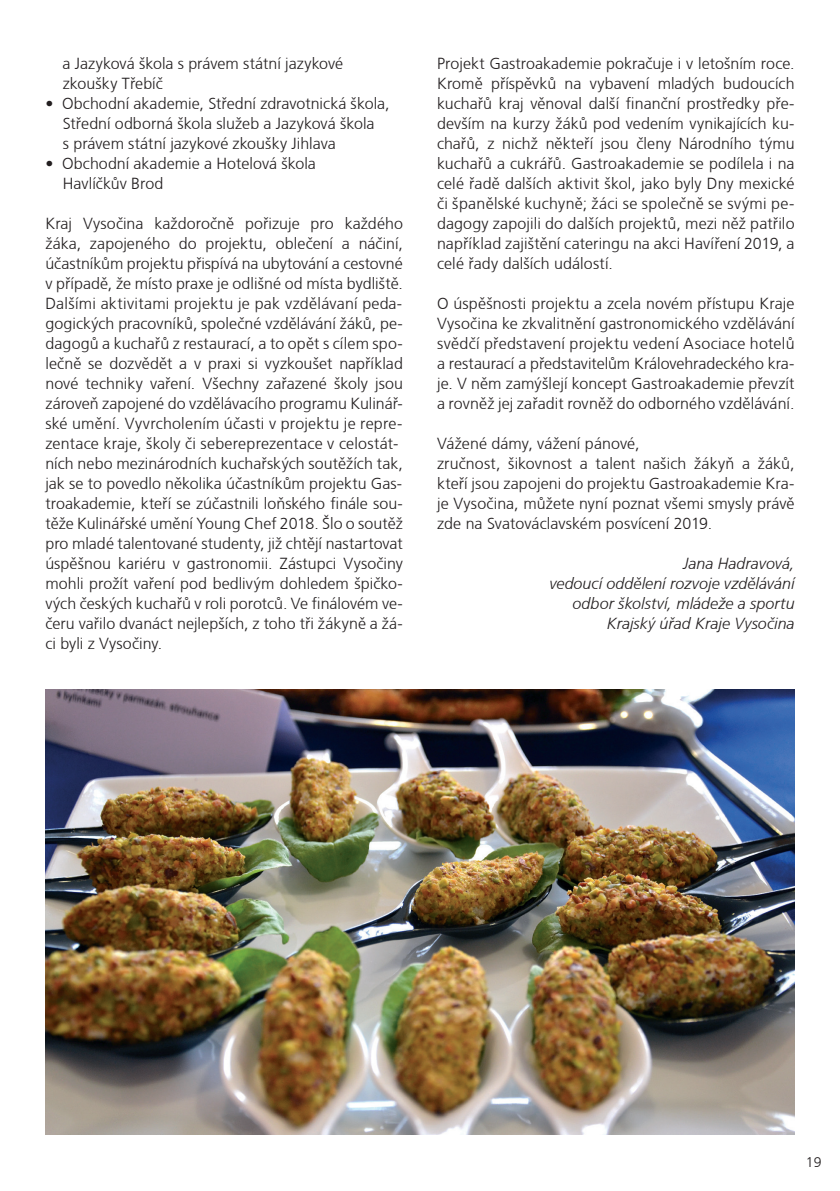
<style>
.page{position:relative;width:840px;height:1191px;background:#fff}
.page>*{position:absolute;margin:0;border:0;box-sizing:border-box;transform-origin:0 0}
.t1{font:300 16px/20px "Frutiger CE";letter-spacing:.005em;color:#231f20}
.t2{font:italic 300 16px/20px "Frutiger CE";letter-spacing:.005em;color:#231f20;text-align:right}
.t3{font:300 14px "Frutiger CE";color:#231f20}
</style>
<div class="page">
<img style="left:45px;top:689px;width:749px;height:445px">
<p class="t1" style="left:63px;top:53px;width:282px">a Jazyková škola s právem státní jazykové zkoušky Třebíč</p>
<p class="t1" style="left:63px;top:93px;width:328px;text-indent:-17px">• Obchodní akademie, Střední zdravotnická škola,<br>Střední odborná škola služeb a Jazyková škola<br>s právem státní jazykové zkoušky Jihlava</p>
<p class="t1" style="left:63px;top:153px;width:254px;text-indent:-17px">• Obchodní akademie a Hotelová škola<br>Havlíčkův Brod</p>
<p class="t1" style="left:45px;top:213px;width:359px">Kraj Vysočina každoročně pořizuje pro každého žáka, zapojeného do projektu, oblečení a náčiní, účastníkům projektu přispívá na ubytování a cestovné v případě, že místo praxe je odlišné od místa bydliště.<br>Dalšími aktivitami projektu je pak vzdělávaní peda&shy;gogických pracovníků, společné vzdělávání žáků, pe&shy;dagogů a kuchařů z restaurací, a to opět s cílem spo&shy;lečně se dozvědět a v praxi si vyzkoušet například nové techniky vaření. Všechny zařazené školy jsou zároveň zapojené do vzdělávacího programu Kulinář&shy;ské umění. Vyvrcholením účasti v projektu je repre&shy;zentace kraje, školy či sebereprezentace v celostát&shy;ních nebo mezinárodních kuchařských soutěžích tak, jak se to povedlo několika účastníkům projektu Gas&shy;troakademie, kteří se zúčastnili loňského finále sou&shy;těže Kulinářské umění Young Chef 2018. Šlo o soutěž pro mladé talentované studenty, již chtějí nastartovat úspěšnou kariéru v gastronomii. Zástupci Vysočiny mohli prožít vaření pod bedlivým dohledem špičko&shy;vých českých kuchařů v roli porotců. Ve finálovém ve&shy;čeru vařilo dvanáct nejlepších, z toho tři žákyně a žá&shy;ci byli z Vysočiny.</p>
<p class="t1" style="left:437px;top:53px;width:359px;text-align:justify">Projekt Gastroakademie pokračuje i v letošním roce.<br>Kromě příspěvků na vybavení mladých budoucích kuchařů kraj věnoval další finanční prostředky pře&shy;devším na kurzy žáků pod vedením vynikajících ku&shy;chařů, z nichž někteří jsou členy Národního týmu kuchařů a cukrářů. Gastroakademie se podílela i na celé řadě dalších aktivit škol, jako byly Dny mexické či španělské kuchyně; žáci se společně se svými pe&shy;dagogy zapojili do dalších projektů, mezi něž patřilo například zajištění cateringu na akci Havíření 2019, a celé řady dalších událostí.</p>
<p class="t1" style="left:437px;top:293px;width:359px;text-align:justify">O úspěšnosti projektu a zcela novém přístupu Kraje Vysočina ke zkvalitnění gastronomického vzdělávání svědčí představení projektu vedení Asociace hotelů a restaurací a představitelům Královehradeckého kra&shy;je. V něm zamýšlejí koncept Gastroakademie převzít a rovněž jej zařadit rovněž do odborného vzdělávání.</p>
<p class="t1" style="left:437px;top:433px;width:359px">Vážené dámy, vážení pánové,<br>zručnost, šikovnost a talent našich žákyň a žáků, kteří jsou zapojeni do projektu Gastroakademie Kra&shy;je Vysočina, můžete nyní poznat všemi smysly právě zde na Svatováclavském posvícení 2019.</p>
<p class="t2" style="left:549px;top:553px;width:246px">Jana Hadravová,<br>vedoucí oddělení rozvoje vzdělávání odbor školství, mládeže a sportu<br>Krajský úřad Kraje Vysočina</p>
<p class="t3" style="left:805px;top:1154px;width:17px">19</p>
</div>
